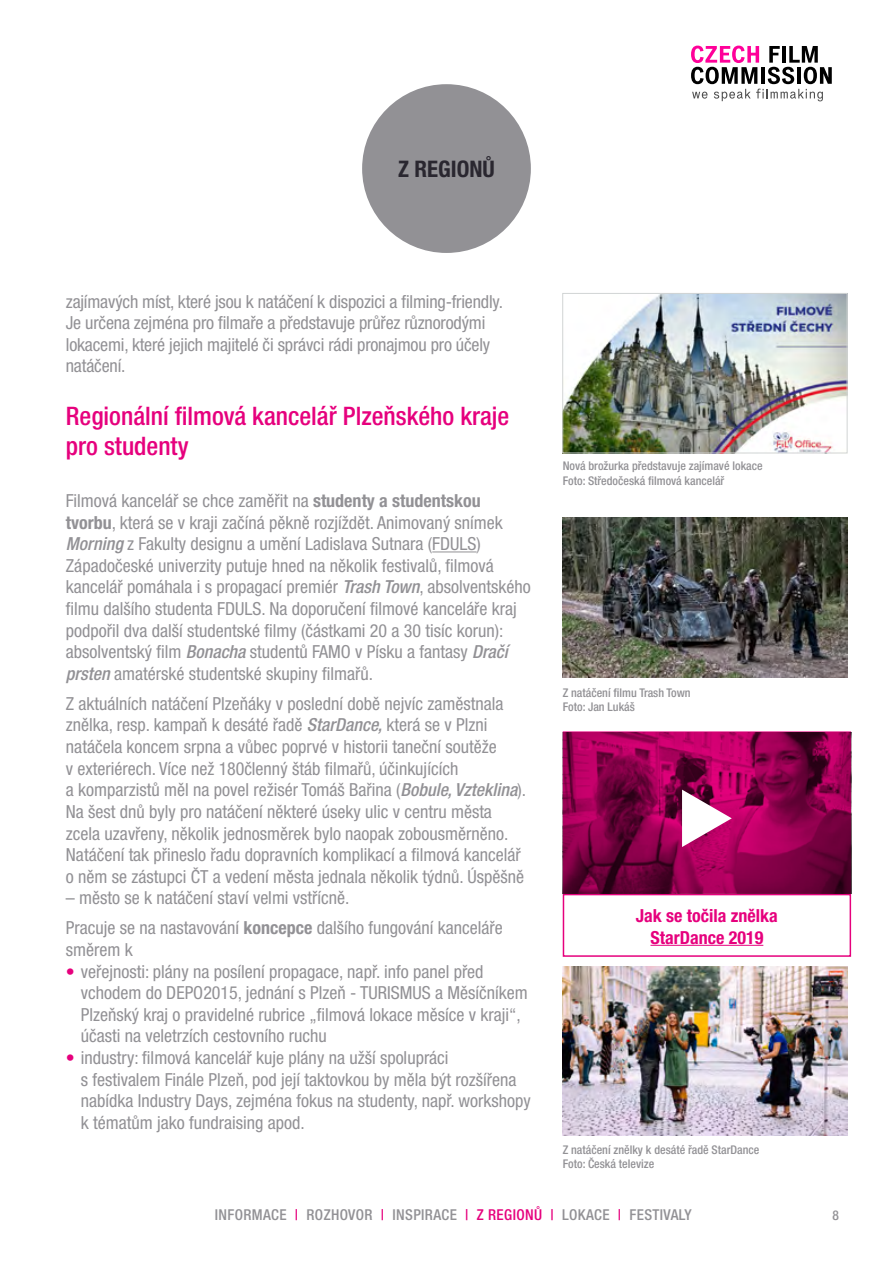
<style>
.page{position:relative;width:893px;height:1263px;background:#fff}
.page>*{position:absolute;margin:0;border:0;box-sizing:border-box;transform-origin:0 0}
.t1{font:500 condensed 25.5px/30.6px "Helvetica Neue CE";color:#e6007d}
.t2{font:700 22.8px "Helvetica Neue Cond CE";color:#2a2730}
.t3{font:18px/21.6px "Helvetica Neue Cond CE";color:#929195}
.t4{font:700 18px/21.6px "Helvetica Neue Cond CE";color:#e6007d;text-align:center}
.t5{font:500 condensed 15px "Helvetica Neue CE";letter-spacing:.025em;color:#929195}
.t6{font:500 condensed 13.5px "Helvetica Neue CE";color:#929195}
.t7{font:500 condensed 12px "Helvetica Neue CE";color:#929195}
.s1{font-weight:700}
.s2{font-family:"Helvetica Neue CE";font-weight:500;font-style:italic;font-stretch:condensed}
.s3{color:#e6007d}
</style>
<div class="page">
<div style="left:362px;top:84px;width:169px;height:169px;background:#929195;border-radius:50%"></div>
<svg style="left:691px;top:46px;width:141px;height:55px"></svg>
<img style="left:563px;top:966px;width:284px;height:169px">
<img style="left:563px;top:518px;width:284px;height:159px">
<img style="left:564px;top:295px;width:281px;height:156px">
<div style="left:562px;top:293px;width:285px;height:160px;border:1px solid #d1d4d4"></div>
<hr style="left:432px;top:551px;width:45px;height:1px;background:#929195">
<div style="left:563px;top:894px;width:288px;height:63px;border:2px solid #e6007d"></div>
<svg style="left:563px;top:731px;width:288px;height:163px;background:#8b004b"></svg>
<hr style="left:650px;top:945px;width:113px;height:1px;background:#e6007d">
<svg style="left:682px;top:790px;width:50px;height:57px"></svg>
<p class="t2" style="left:398px;top:156px;width:98px">Z REGIONŮ</p>
<p class="t3" style="left:66px;top:291px;width:439px">zajímavých míst, které jsou k natáčení k dispozici a filming-friendly.<br>Je určena zejména pro filmaře a představuje průřez různorodými lokacemi, které jejich majitelé či správci rádi pronajmou pro účely natáčení.</p>
<p class="t1" style="left:66px;top:401px;width:445px">Regionální filmová kancelář Plzeňského kraje pro studenty</p>
<p class="t3" style="left:66px;top:490px;width:466px">Filmová kancelář se chce zaměřit na <span class="s1">studenty a studentskou tvorbu</span>, která se v kraji začíná pěkně rozjíždět. Animovaný snímek <span class="s2">Morning</span> z Fakulty designu a umění Ladislava Sutnara (FDULS)<br>Západočeské univerzity putuje hned na několik festivalů, filmová kancelář pomáhala i s propagací premiér <span class="s2">Trash Town</span>, absolventského filmu dalšího studenta FDULS. Na doporučení filmové kanceláře kraj podpořil dva další studentské filmy (částkami 20 a 30 tisíc korun): absolventský film <span class="s2">Bonacha</span> studentů FAMO v Písku a fantasy <span class="s2">Dračí prsten</span> amatérské studentské skupiny filmařů.</p>
<p class="t3" style="left:66px;top:693px;width:462px">Z aktuálních natáčení Plzeňáky v poslední době nejvíc zaměstnala znělka, resp. kampaň k desáté řadě <span class="s2">StarDance,</span> která se v Plzni natáčela koncem srpna a vůbec poprvé v historii taneční soutěže<br>v exteriérech. Více než 180členný štáb filmařů, účinkujících<br>a komparzistů měl na povel režisér Tomáš Bařina (<span class="s2">Bobule, Vzteklina</span>).<br>Na šest dnů byly pro natáčení některé úseky ulic v centru města zcela uzavřeny, několik jednosměrek bylo naopak zobousměrněno.<br>Natáčení tak přineslo řadu dopravních komplikací a filmová kancelář o něm se zástupci ČT a vedení města jednala několik týdnů. Úspěšně</p>
<p class="t3" style="left:66px;top:887px;width:285px">– město se k natáčení staví velmi vstřícně.</p>
<p class="t3" style="left:66px;top:917px;width:438px">Pracuje se na nastavování <span class="s1">koncepce</span> dalšího fungování kanceláře směrem k</p>
<p class="t3" style="left:81px;top:960px;width:449px;text-indent:-15px"><span class="s3">•</span> veřejnosti: plány na posílení propagace, např. info panel před vchodem do DEPO2015, jednání s Plzeň - TURISMUS a Měsíčníkem Plzeňský kraj o pravidelné rubrice „filmová lokace měsíce v kraji“, účasti na veletrzích cestovního ruchu</p>
<p class="t3" style="left:81px;top:1047px;width:452px;text-indent:-15px"><span class="s3">•</span> industry: filmová kancelář kuje plány na užší spolupráci<br>s festivalem Finále Plzeň, pod její taktovkou by měla být rozšířena nabídka Industry Days, zejména fokus na studenty, např. workshopy k tématům jako fundraising apod.</p>
<p class="t7" style="left:563px;top:459px;width:201px">Nová brožurka představuje zajímavé lokace</p>
<p class="t7" style="left:563px;top:474px;width:163px">Foto: Středočeská filmová kancelář</p>
<p class="t7" style="left:563px;top:685px;width:130px">Z natáčení filmu Trash Town</p>
<p class="t7" style="left:563px;top:700px;width:74px">Foto: Jan Lukáš</p>
<p class="t4" style="left:636px;top:905px;width:143px">Jak se točila znělka<br>StarDance 2019</p>
<p class="t7" style="left:563px;top:1143px;width:198px">Z natáčení znělky k desáté řadě StarDance</p>
<p class="t7" style="left:563px;top:1157px;width:93px">Foto: Česká televize</p>
<p class="t5" style="left:215px;top:1206px;width:478px">INFORMACE <span class="s3">|</span> ROZHOVOR <span class="s3">|</span> INSPIRACE <span class="s3">| Z REGIONŮ |</span> LOKACE <span class="s3">|</span> FESTIVALY</p>
<p class="t6" style="left:832px;top:1208px;width:8px">8</p>
</div>
